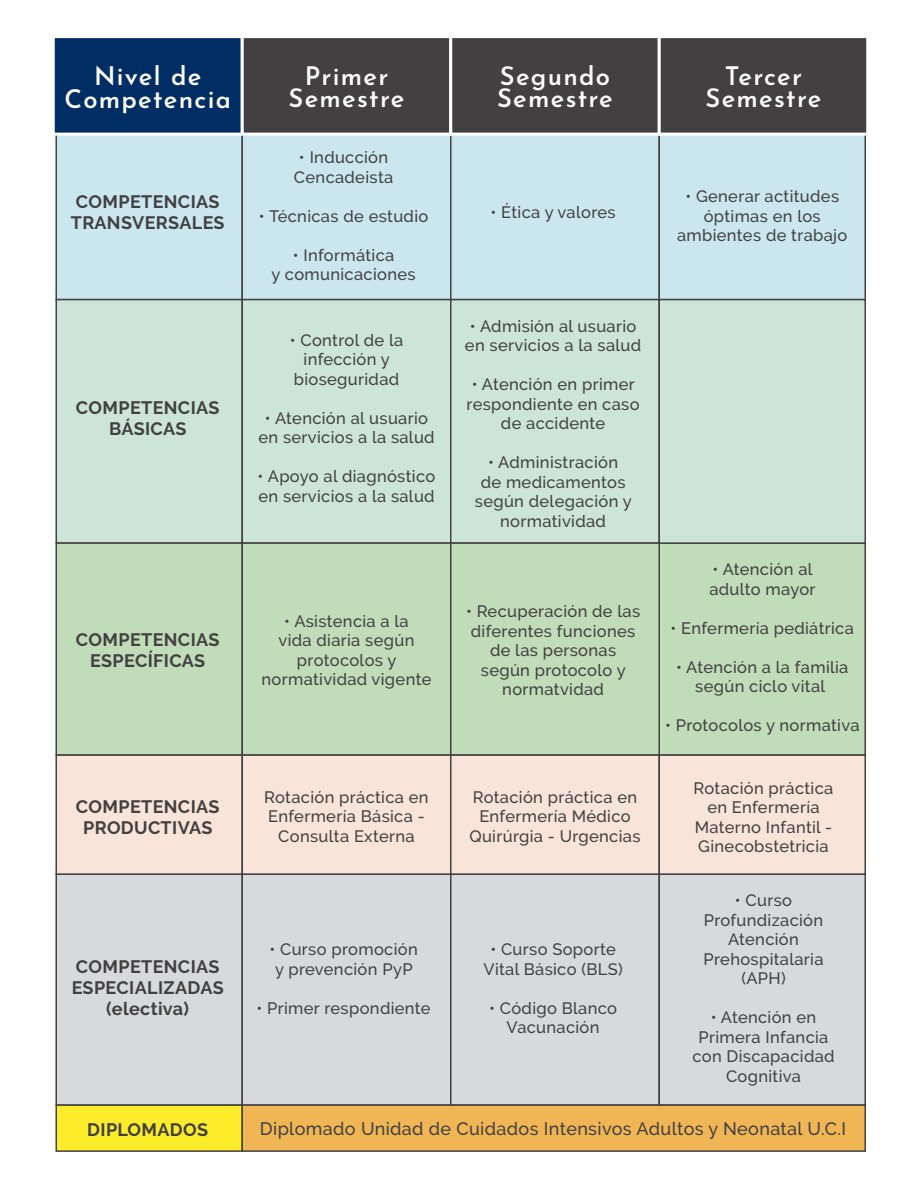
<style>
.page{position:relative;width:918px;height:1188px;background:#fff}
.page>*{position:absolute;margin:0;border:0;box-sizing:border-box;transform-origin:0 0}
.t1{font:600 25.5px/22.5px "Josefin Sans";letter-spacing:.05em;color:#fff;text-align:center}
.t2{font:700 18px/21px "Raleway";letter-spacing:.02em;color:#434041;text-align:center}
.t3{font:500 18px "Raleway";letter-spacing:.02em;color:#434041}
.t4{font:500 16.5px/19.5px "Raleway";letter-spacing:.02em;color:#434041;text-align:center}
</style>
<div class="page">
<div style="left:659px;top:542px;width:207px;height:214px;background:#c0dcb8"></div>
<div style="left:56px;top:130px;width:187px;height:170px;background:#cae7ef;border:2px solid #434041"></div>
<div style="left:52px;top:35px;width:192px;height:101px;background:#002e64;border:3px solid #fff"></div>
<div style="left:242px;top:130px;width:210px;height:170px;background:#cae7ef;border:2px solid #434041"></div>
<div style="left:450px;top:130px;width:210px;height:170px;background:#cae7ef;border:2px solid #434041"></div>
<div style="left:659px;top:130px;width:207px;height:170px;background:#cae7ef;border:2px solid #434041"></div>
<div style="left:56px;top:299px;width:187px;height:245px;background:#cce5d8;border:2px solid #434041"></div>
<div style="left:242px;top:299px;width:210px;height:245px;background:#cce5d8;border:2px solid #434041"></div>
<div style="left:450px;top:299px;width:210px;height:245px;background:#cce5d8;border:2px solid #434041"></div>
<div style="left:659px;top:299px;width:207px;height:245px;background:#cce5d8;border:2px solid #434041"></div>
<div style="left:241px;top:35px;width:211px;height:101px;background:#434041;border:3px solid #fff"></div>
<div style="left:449px;top:35px;width:212px;height:101px;background:#434041;border:3px solid #fff"></div>
<div style="left:658px;top:35px;width:211px;height:101px;background:#434041;border:3px solid #fff"></div>
<div style="left:56px;top:542px;width:187px;height:214px;background:#c0dcb8;border:2px solid #434041"></div>
<div style="left:242px;top:542px;width:210px;height:214px;background:#c0dcb8;border:2px solid #434041"></div>
<div style="left:450px;top:542px;width:210px;height:214px;background:#c0dcb8;border:2px solid #434041"></div>
<div style="left:56px;top:873px;width:187px;height:233px;background:#d7d9dd;border:2px solid #434041"></div>
<div style="left:242px;top:873px;width:210px;height:233px;background:#d7d9dd;border:2px solid #434041"></div>
<div style="left:450px;top:873px;width:210px;height:233px;background:#d7d9dd;border:2px solid #434041"></div>
<div style="left:659px;top:873px;width:207px;height:233px;background:#d7d9dd;border:2px solid #434041"></div>
<div style="left:56px;top:1104px;width:187px;height:48px;background:#fcec2a;border:2px solid #434041"></div>
<div style="left:241px;top:1104px;width:625px;height:48px;background:#f0b555;border:2px solid #434041"></div>
<div style="left:56px;top:754px;width:187px;height:121px;background:#f8e4d8;border:2px solid #434041"></div>
<div style="left:242px;top:754px;width:210px;height:121px;background:#f8e4d8;border:2px solid #434041"></div>
<div style="left:450px;top:754px;width:210px;height:121px;background:#f8e4d8;border:2px solid #434041"></div>
<div style="left:659px;top:754px;width:207px;height:121px;background:#f8e4d8;border:2px solid #434041"></div>
<h1 class="t1" style="left:64px;top:62px;width:168px">Nivel de<br>Competencia</h1>
<p class="t2" style="left:71px;top:192px;width:155px;text-align:left">COMPETENCIAS<br>TRANSVERSALES</p>
<p class="t2" style="left:76px;top:398px;width:145px">COMPETENCIAS<br>BÁSICAS</p>
<p class="t2" style="left:76px;top:629px;width:145px">COMPETENCIAS<br>ESPECÍFICAS</p>
<h1 class="t1" style="left:289px;top:61px;width:117px">Primer<br>Semestre</h1>
<h1 class="t1" style="left:497px;top:61px;width:117px;text-align:left">Segundo<br>Semestre</h1>
<h1 class="t1" style="left:706px;top:61px;width:117px">Tercer<br>Semestre</h1>
<p class="t4" style="left:294px;top:148px;width:101px">• Inducción<br>Cencadeista</p>
<p class="t4" style="left:259px;top:206px;width:171px">• Técnicas de estudio</p>
<p class="t4" style="left:272px;top:245px;width:146px">• Informática<br>y comunicaciones</p>
<p class="t4" style="left:290px;top:330px;width:115px">• Control de la infección y bioseguridad</p>
<p class="t4" style="left:258px;top:408px;width:178px">• Atención al usuario en servicios a la salud</p>
<p class="t4" style="left:258px;top:467px;width:179px;text-align:left">• Apoyo al diagnóstico en servicios a la salud</p>
<p class="t4" style="left:491px;top:203px;width:127px">• Ética y valores</p>
<p class="t4" style="left:465px;top:316px;width:178px;text-align:left">• Admisión al usuario en servicios a la salud</p>
<p class="t4" style="left:467px;top:375px;width:175px">• Atención en primer respondiente en caso de accidente</p>
<p class="t4" style="left:475px;top:453px;width:158px">• Administración<br>de medicamentos según delegación y normatividad</p>
<p class="t4" style="left:262px;top:611px;width:171px">• Asistencia a la<br>vida diaria según protocolos y normatividad vigente</p>
<p class="t4" style="left:466px;top:602px;width:176px">• Recuperación de las diferentes funciones de las personas según protocolo y normatvidad</p>
<p class="t4" style="left:677px;top:187px;width:172px">• Generar actitudes óptimas en los ambientes de trabajo</p>
<p class="t4" style="left:709px;top:560px;width:108px;text-align:left">• Atención al adulto mayor</p>
<p class="t4" style="left:671px;top:618px;width:185px">• Enfermería pediátrica</p>
<p class="t4" style="left:676px;top:657px;width:174px">• Atención a la familia según ciclo vital</p>
<p class="t4" style="left:665px;top:716px;width:196px">• Protocolos y normativa</p>
<p class="t2" style="left:76px;top:796px;width:145px">COMPETENCIAS<br>PRODUCTIVAS</p>
<p class="t4" style="left:264px;top:787px;width:166px">Rotación práctica en<br>Enfermería Básica -<br>Consulta Externa</p>
<p class="t4" style="left:469px;top:787px;width:173px">Rotación práctica en<br>Enfermería Médico<br>Quirúrgia - Urgencias</p>
<p class="t4" style="left:694px;top:778px;width:141px">Rotación práctica en Enfermería<br>Materno Infantil -<br>Ginecobstetricia</p>
<p class="t2" style="left:72px;top:956px;width:154px">COMPETENCIAS<br>ESPECIALIZADAS (electiva)</p>
<p class="t2" style="left:87px;top:1120px;width:122px">DIPLOMADOS</p>
<p class="t4" style="left:269px;top:940px;width:150px">• Curso promoción y prevención PyP</p>
<p class="t4" style="left:257px;top:998px;width:176px">• Primer respondiente</p>
<p class="t4" style="left:483px;top:940px;width:141px">• Curso Soporte<br>Vital Básico (BLS)</p>
<p class="t4" style="left:489px;top:998px;width:129px">• Código Blanco<br>Vacunación</p>
<p class="t4" style="left:704px;top:891px;width:122px">• Curso<br>Profundización<br>Atención<br>Prehospitalaria (APH)</p>
<p class="t4" style="left:692px;top:1008px;width:144px">• Atención en<br>Primera Infancia con Discapacidad<br>Cognitiva</p>
<p class="t3" style="left:260px;top:1118px;width:588px">Diplomado Unidad de Cuidados Intensivos Adultos y Neonatal U.C.I</p>
</div>
